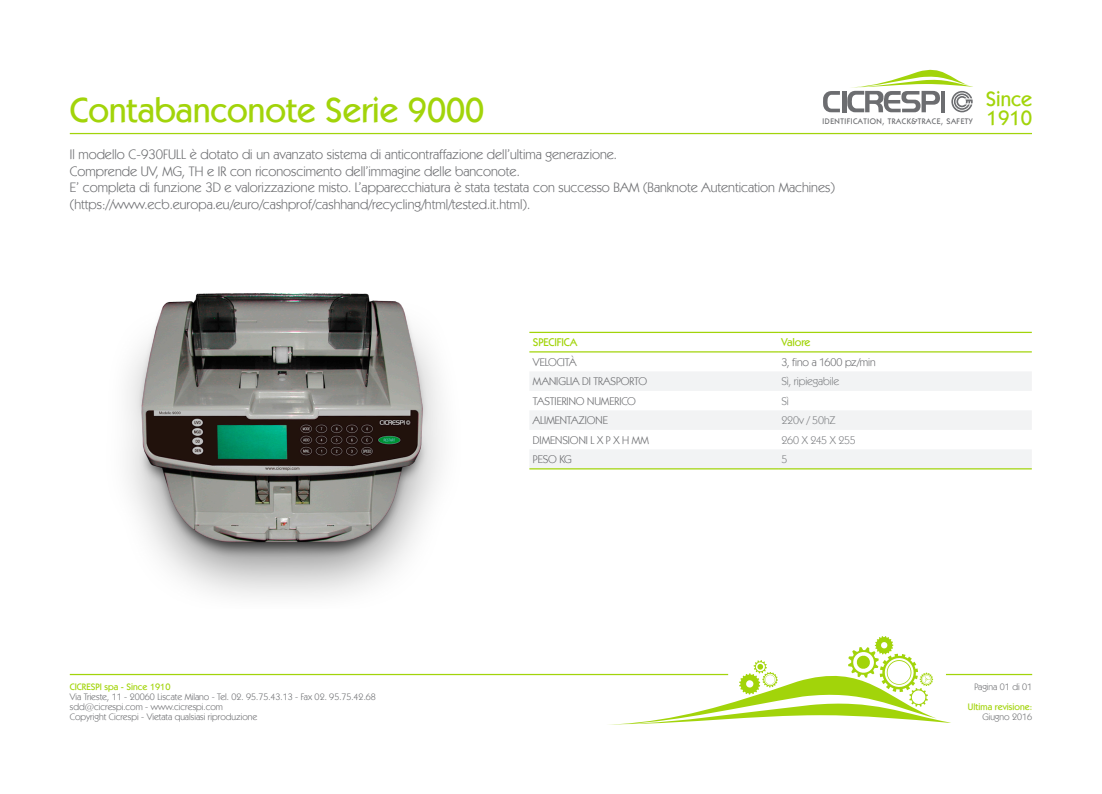
<style>
.page{position:relative;width:1102px;height:794px;background:#fff}
.page>*{position:absolute;margin:0;border:0;box-sizing:border-box;transform-origin:0 0}
.t1{font:500 35px "Kabel IT Cby BT";color:#a2d40a}
.t2{font:500 20.88px "Kabel IT Cby BT";color:#a2d40a}
.t3{font:13.75px "Kabel IT Cby BT";color:#6c6d70}
.TESTO_BOX_TAB{font:11.25px "Kabel IT Cby BT";letter-spacing:-.005em;color:#6c6d70}
.TESTO_BOX_TAB-2{font:11.25px "Kabel IT Cby BT";letter-spacing:-.01em;color:#808285}
.TESTO_BOX_TAB-3{font:500 11.25px "Kabel IT Cby BT";letter-spacing:-.01em;color:#a2d40a}
.TESTO_BOX_TAB-4{font:11.25px "Kabel IT Cby BT";letter-spacing:-.035em;color:#808285}
.t4{font:9.38px "Kabel IT Cby BT";color:#6c6d70}
.t5{font:500 9.38px "Kabel IT Cby BT";color:#a2d40a}
.t6{font:500 8.12px "Kabel IT Cby BT";letter-spacing:.065em;color:#6c6d70}
</style>
<div class="page">
<img style="left:127px;top:293px;width:315px;height:304px">
<hr style="left:70px;top:674px;width:658px;height:1px;background:#a2d40a">
<hr style="left:946px;top:674px;width:86px;height:1px;background:#a2d40a">
<hr style="left:70px;top:133px;width:962px;height:1px;background:#a2d40a">
<svg style="left:606px;top:636px;width:345px;height:88px"></svg>
<hr style="left:842px;top:91px;width:4px;height:21px;background:#6c6d70">
<svg style="left:823px;top:91px;width:17px;height:21px"></svg>
<svg style="left:847px;top:69px;width:126px;height:43px"></svg>
<svg style="left:530px;top:372px;width:502px;height:96px;fill:#f2f3f4"></svg>
<hr style="left:529px;top:332px;width:249px;height:1px;background:#a2d40a">
<hr style="left:778px;top:332px;width:254px;height:1px;background:#a2d40a">
<hr style="left:529px;top:351px;width:249px;height:1px;background:#a2d40a">
<hr style="left:778px;top:351px;width:254px;height:1px;background:#a2d40a">
<hr style="left:529px;top:468px;width:249px;height:1px;background:#a2d40a">
<hr style="left:778px;top:468px;width:254px;height:1px;background:#a2d40a">
<p class="t1" style="left:70px;top:89px;width:416px">Contabanconote Serie 9000</p>
<p class="t2" style="left:986px;top:85px;width:48px">Since</p>
<p class="t6" style="left:823px;top:116px;width:152px">IDENTIFICATION, TRACK&amp;TRACE, SAFETY</p>
<p class="t2" style="left:987px;top:105px;width:47px">1910</p>
<p class="t3" style="left:70px;top:146px;width:549px">Il modello C-930FULL è dotato di un avanzato sistema di anticontraffazione dell’ultima generazione.</p>
<p class="t3" style="left:70px;top:162px;width:451px">Comprende UV, MG, TH e IR con riconoscimento dell’immagine delle banconote.</p>
<p class="t3" style="left:70px;top:179px;width:767px">E’ completa di funzione 3D e valorizzazione misto. L’apparecchiatura è stata testata con successo BAM (Banknote Autentication Machines)</p>
<p class="t3" style="left:70px;top:195px;width:462px">(https://www.ecb.europa.eu/euro/cashprof/cashhand/recycling/html/tested.it.html).</p>
<p class="t5" style="left:70px;top:681px;width:102px">CICRESPI spa - Since 1910</p>
<p class="t4" style="left:70px;top:691px;width:308px">Via Trieste, 11 - 20060 Liscate Milano - Tel. 02. 95.75.43.13 - Fax 02. 95.75.42.68</p>
<p class="t4" style="left:70px;top:701px;width:155px">sdd@cicrespi.com - www.cicrespi.com</p>
<p class="t4" style="left:70px;top:711px;width:189px">Copyright Cicrespi - Vietata qualsiasi riproduzione</p>
<p class="TESTO_BOX_TAB-3" style="left:533px;top:335px;width:46px">SPECIFICA</p>
<p class="TESTO_BOX_TAB-3" style="left:782px;top:335px;width:30px">Valore</p>
<p class="TESTO_BOX_TAB" style="left:533px;top:355px;width:45px">VELOCITÀ</p>
<p class="TESTO_BOX_TAB" style="left:782px;top:355px;width:96px">3, fino a 1600 pz/min</p>
<p class="TESTO_BOX_TAB" style="left:533px;top:374px;width:116px">MANIGLIA DI TRASPORTO</p>
<p class="TESTO_BOX_TAB-2" style="left:782px;top:374px;width:59px">Sì, ripiegabile</p>
<p class="TESTO_BOX_TAB" style="left:533px;top:394px;width:104px">TASTIERINO NUMERICO</p>
<p class="TESTO_BOX_TAB-2" style="left:782px;top:394px;width:9px">Sì</p>
<p class="TESTO_BOX_TAB" style="left:533px;top:413px;width:77px">ALIMENTAZIONE</p>
<p class="TESTO_BOX_TAB-2" style="left:782px;top:413px;width:56px">220v / 50hZ</p>
<p class="TESTO_BOX_TAB" style="left:533px;top:433px;width:117px">DIMENSIONI L X P X H MM</p>
<p class="TESTO_BOX_TAB-4" style="left:782px;top:433px;width:76px">260 X 245 X 255</p>
<p class="TESTO_BOX_TAB" style="left:533px;top:452px;width:41px">PESO KG</p>
<p class="TESTO_BOX_TAB-2" style="left:782px;top:452px;width:8px">5</p>
<p class="t4" style="left:974px;top:681px;width:59px">Pagina 01 di 01</p>
<p class="t5" style="left:968px;top:701px;width:66px">Ultima revisione:</p>
<p class="t4" style="left:982px;top:711px;width:51px">Giugno 2016</p>
</div>
